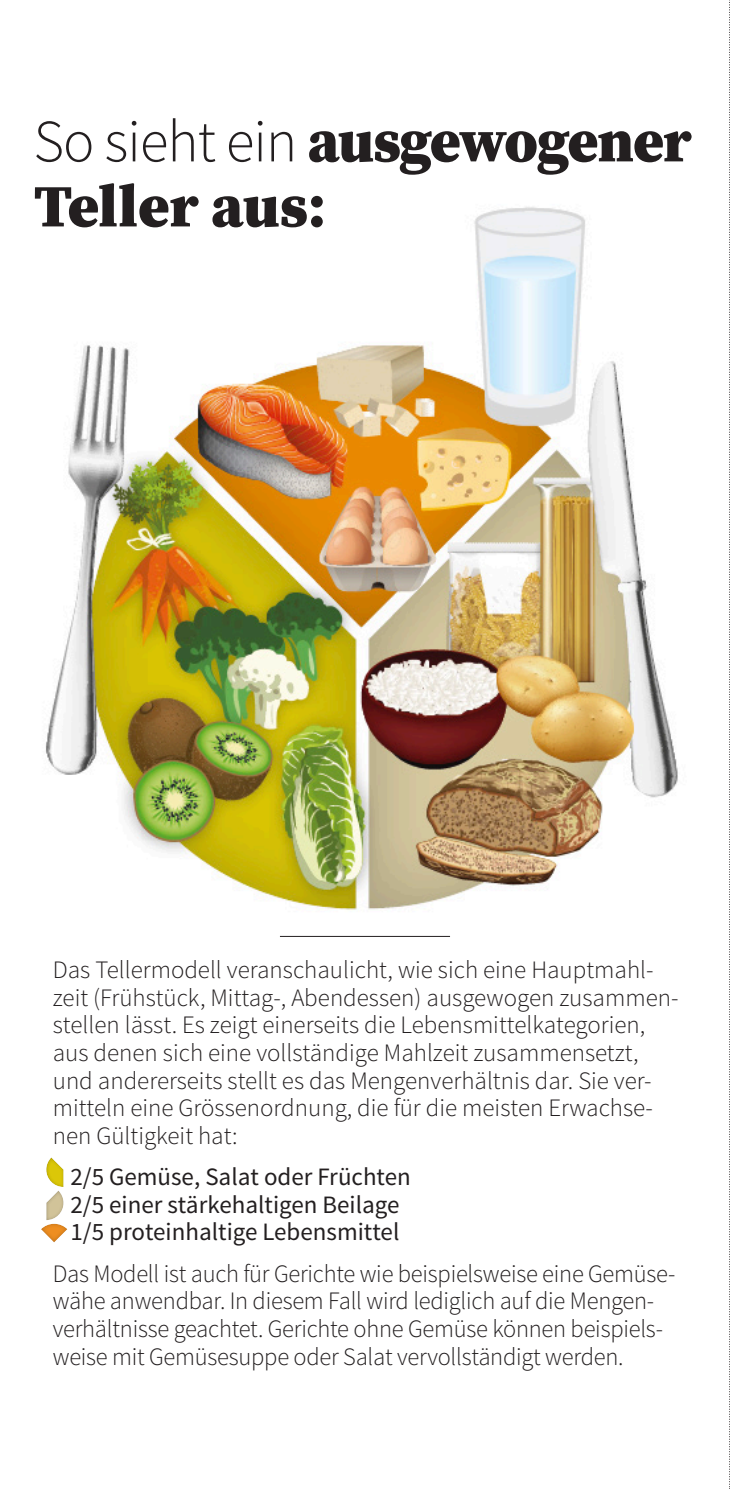
<style>
.page{position:relative;width:730px;height:1489px;background:#fff}
.page>*{position:absolute;margin:0;border:0;box-sizing:border-box;transform-origin:0 0}
.t1{font:900 60px/65px "Source Serif Pro";letter-spacing:-.015em;color:#231f20}
.t2{font:300 25px/27.5px "Source Sans Pro";color:#231f20}
.t3{font:25px "Source Sans Pro";color:#231f20}
.s1{font-family:"Source Sans Pro";font-weight:300}
.s2{color:#d1c399}
</style>
<div class="page">
<img style="left:45px;top:207px;width:633px;height:703px">
<svg style="left:729px;top:0;width:1px;height:1488px"></svg>
<svg style="left:46px;top:1157px;width:18px;height:63px"></svg>
<div style="left:39px;top:1221px;width:32px;height:22px;background:#231f20;opacity:.33"></div>
<hr style="left:280px;top:935px;width:170px;height:1px;background:#231f20">
<p class="t1" style="left:34px;top:107px;width:659px"><span class="s1">So sieht ein</span> ausgewogener<br>Teller aus:</p>
<p class="t2" style="left:53px;top:956px;width:627px">Das Tellermodell veranschaulicht, wie sich eine Hauptmahl&shy;zeit (Frühstück, Mittag-, Abendessen) ausgewogen zusammen&shy;stellen lässt. Es zeigt einerseits die Lebensmittelkategorien, aus denen sich eine vollständige Mahlzeit zusammensetzt, und andererseits stellt es das Mengenverhältnis dar. Sie ver&shy;mitteln eine Grössenordnung, die für die meisten Erwachse&shy;nen Gültigkeit hat:</p>
<p class="t3" style="left:70px;top:1161px;width:342px">2/5 Gemüse, Salat oder Früchten</p>
<p class="t3" style="left:53px;top:1188px;width:348px"><span class="s2">•</span> 2/5 einer stärkehaltigen Beilage</p>
<p class="t3" style="left:53px;top:1216px;width:348px">• 1/5 proteinhaltige Lebensmittel</p>
<p class="t2" style="left:53px;top:1259px;width:624px">Das Modell ist auch für Gerichte wie beispielsweise eine Gemüse&shy;wähe anwendbar. In diesem Fall wird lediglich auf die Mengen&shy;verhältnisse geachtet. Gerichte ohne Gemüse können beispiels&shy;weise mit Gemüsesuppe oder Salat vervollständigt werden.</p>
</div>
